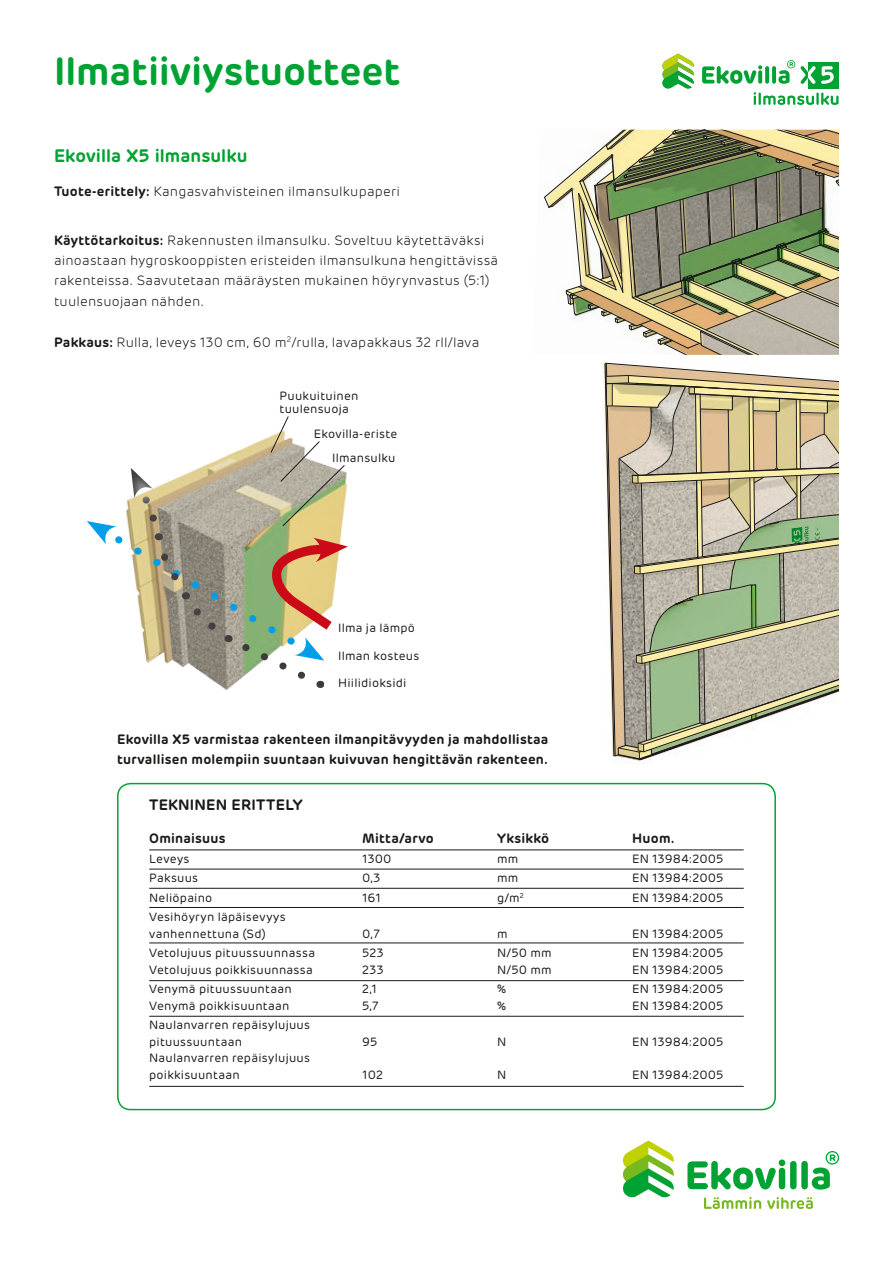
<style>
.page{position:relative;width:893px;height:1263px;background:#fff}
.page>*{position:absolute;margin:0;border:0;box-sizing:border-box;transform-origin:0 0}
.t1{font:600 39px "Rubrik";color:#00a333}
.t2{font:600 18px "Rubrik";letter-spacing:.005em;color:#00a333}
.t3{font:600 15px "Rubrik";letter-spacing:.01em;color:#191918}
.t4{font:300 13.5px/20.2px "Rubrik";letter-spacing:.015em;color:#191918}
.t5{font:600 13.5px/20.2px "Rubrik";letter-spacing:.02em;color:#191918}
.t6{font:12px/16.5px "Rubrik";letter-spacing:.02em;color:#191918}
.t7{font:12px "Rubrik";color:#191918}
.s1{font-weight:600}
</style>
<div class="page">
<svg style="left:622px;top:1140px;width:52px;height:58px"></svg>
<svg style="left:687px;top:1159px;width:98px;height:30px"></svg>
<div style="left:790px;top:1161px;width:6px;height:28px;background:#00a333;border-radius:3px"></div>
<div style="left:801px;top:1161px;width:7px;height:28px;background:#00a333;border-radius:3px"></div>
<svg style="left:812px;top:1151px;width:27px;height:38px"></svg>
<svg style="left:704px;top:1197px;width:57px;height:12px"></svg>
<svg style="left:767px;top:1197px;width:46px;height:12px"></svg>
<div style="left:117px;top:783px;width:659px;height:327px;border:2px solid #00a333;border-radius:13px"></div>
<hr style="left:150px;top:869px;width:593px;height:1px;background:#191918">
<hr style="left:150px;top:849px;width:593px;height:1px;background:#191918">
<hr style="left:150px;top:888px;width:593px;height:1px;background:#191918">
<hr style="left:150px;top:907px;width:593px;height:1px;background:#191918">
<hr style="left:150px;top:942px;width:593px;height:1px;background:#191918">
<hr style="left:150px;top:1016px;width:593px;height:1px;background:#191918">
<hr style="left:150px;top:1086px;width:593px;height:1px;background:#191918">
<hr style="left:150px;top:980px;width:593px;height:1px;background:#191918">
<svg style="left:605px;top:363px;width:234px;height:397px;background:#bcb99e"></svg>
<img style="left:544px;top:129px;width:296px;height:226px">
<svg style="left:87px;top:416px;width:261px;height:272px"></svg>
<svg style="left:754px;top:92px;width:84px;height:13px"></svg>
<svg style="left:662px;top:54px;width:32px;height:35px"></svg>
<svg style="left:702px;top:65px;width:60px;height:19px"></svg>
<svg style="left:758px;top:70px;width:4px;height:14px"></svg>
<svg style="left:765px;top:66px;width:4px;height:18px"></svg>
<svg style="left:772px;top:66px;width:4px;height:18px"></svg>
<div style="left:808px;top:62px;width:31px;height:26px;background:#00a333"></div>
<svg style="left:778px;top:60px;width:56px;height:24px"></svg>
<h1 class="t1" style="left:54px;top:46px;width:348px">I lmatiiviystuotteet</h1>
<h2 class="t2" style="left:54px;top:145px;width:195px">Ekovilla X5 ilmansulku</h2>
<p class="t4" style="left:54px;top:182px;width:348px"><span class="s1">Tuote-erittely:</span> Kangasvahvisteinen ilmansulkupaperi</p>
<p class="t4" style="left:54px;top:230px;width:446px"><span class="s1">Käyttötarkoitus:</span> Rakennusten ilmansulku. Soveltuu käytettäväksi ainoastaan hygroskooppisten eristeiden ilmansulkuna hengittävissä rakenteissa. Saavutetaan määräysten mukainen höyrynvastus (5:1) tuulensuojaan nähden.</p>
<p class="t4" style="left:54px;top:332px;width:427px"><span class="s1">Pakkaus:</span> Rulla, leveys 130 cm, 60 m<sup>2</sup>/rulla, lavapakkaus 32 rll/lava</p>
<p class="t6" style="left:280px;top:389px;width:80px;line-height:13.5px">Puukuituinen tuulensuoja</p>
<p class="t6" style="left:314px;top:422px;width:85px;line-height:24px;text-align:right">Ekovilla-eriste<br>Ilmansulku</p>
<p class="t6" style="left:338px;top:619px;width:78px">Ilma ja lämpö</p>
<p class="t6" style="left:338px;top:647px;width:83px">Ilman kosteus</p>
<p class="t6" style="left:338px;top:675px;width:70px">Hiilidioksidi</p>
<p class="t5" style="left:117px;top:729px;width:433px">Ekovilla X5 varmistaa rakenteen ilmanpitävyyden ja mahdollistaa turvallisen molempiin suuntaan kuivuvan hengittävän rakenteen.</p>
<p class="t3" style="left:149px;top:795px;width:155px">Tekninen erittely</p>
<p class="t5" style="left:149px;top:828px;width:78px">Ominaisuus</p>
<p class="t5" style="left:362px;top:828px;width:109px">Mitta/arvo Y</p>
<p class="t5" style="left:506px;top:828px;width:44px">ksikkö</p>
<p class="t5" style="left:632px;top:828px;width:44px">Huom.</p>
<p class="t6" style="left:149px;top:850px;width:42px">Leveys</p>
<p class="t6" style="left:362px;top:850px;width:31px">1300</p>
<p class="t6" style="left:497px;top:850px;width:23px">mm</p>
<p class="t7" style="left:632px;top:851px;width:93px">EN 13984:2005</p>
<p class="t6" style="left:149px;top:870px;width:50px">Paksuus</p>
<p class="t6" style="left:362px;top:870px;width:20px">0,3</p>
<p class="t6" style="left:497px;top:870px;width:23px">mm</p>
<p class="t7" style="left:632px;top:871px;width:93px">EN 13984:2005</p>
<p class="t6" style="left:149px;top:889px;width:65px">Neliöpaino</p>
<p class="t6" style="left:362px;top:889px;width:20px">161</p>
<p class="t6" style="left:497px;top:889px;width:28px">g/m<sup>2</sup></p>
<p class="t7" style="left:632px;top:890px;width:93px">EN 13984:2005</p>
<p class="t6" style="left:149px;top:909px;width:138px">Vesihöyryn läpäisevyys vanhennettuna (Sd)</p>
<p class="t6" style="left:362px;top:925px;width:19px">0,7</p>
<p class="t6" style="left:497px;top:925px;width:12px">m</p>
<p class="t7" style="left:632px;top:926px;width:93px">EN 13984:2005</p>
<p class="t6" style="left:149px;top:945px;width:167px">Vetolujuus pituussuunnassa</p>
<p class="t6" style="left:362px;top:945px;width:23px">523</p>
<p class="t6" style="left:497px;top:945px;width:56px">N/50 mm</p>
<p class="t7" style="left:632px;top:946px;width:93px">EN 13984:2005</p>
<p class="t6" style="left:149px;top:961px;width:165px">Vetolujuus poikkisuunnassa</p>
<p class="t6" style="left:362px;top:961px;width:23px">233</p>
<p class="t6" style="left:497px;top:961px;width:56px">N/50 mm</p>
<p class="t7" style="left:632px;top:962px;width:93px">EN 13984:2005</p>
<p class="t6" style="left:149px;top:981px;width:144px">Venymä pituussuuntaan</p>
<p class="t6" style="left:362px;top:981px;width:16px">2,1</p>
<p class="t6" style="left:497px;top:981px;width:10px">%</p>
<p class="t7" style="left:632px;top:982px;width:93px">EN 13984:2005</p>
<p class="t6" style="left:149px;top:997px;width:142px">Venymä poikkisuuntaan</p>
<p class="t6" style="left:362px;top:997px;width:18px">5,7</p>
<p class="t6" style="left:497px;top:997px;width:10px">%</p>
<p class="t7" style="left:632px;top:998px;width:93px">EN 13984:2005</p>
<p class="t6" style="left:149px;top:1017px;width:162px">Naulanvarren repäisylujuus pituussuuntaan</p>
<p class="t6" style="left:362px;top:1033px;width:17px">95</p>
<p class="t6" style="left:497px;top:1033px;width:11px">N</p>
<p class="t7" style="left:632px;top:1034px;width:93px">EN 13984:2005</p>
<p class="t6" style="left:149px;top:1050px;width:162px">Naulanvarren repäisylujuus poikkisuuntaan</p>
<p class="t6" style="left:362px;top:1066px;width:22px">102</p>
<p class="t6" style="left:497px;top:1066px;width:11px">N</p>
<p class="t7" style="left:632px;top:1067px;width:93px">EN 13984:2005</p>
</div>
